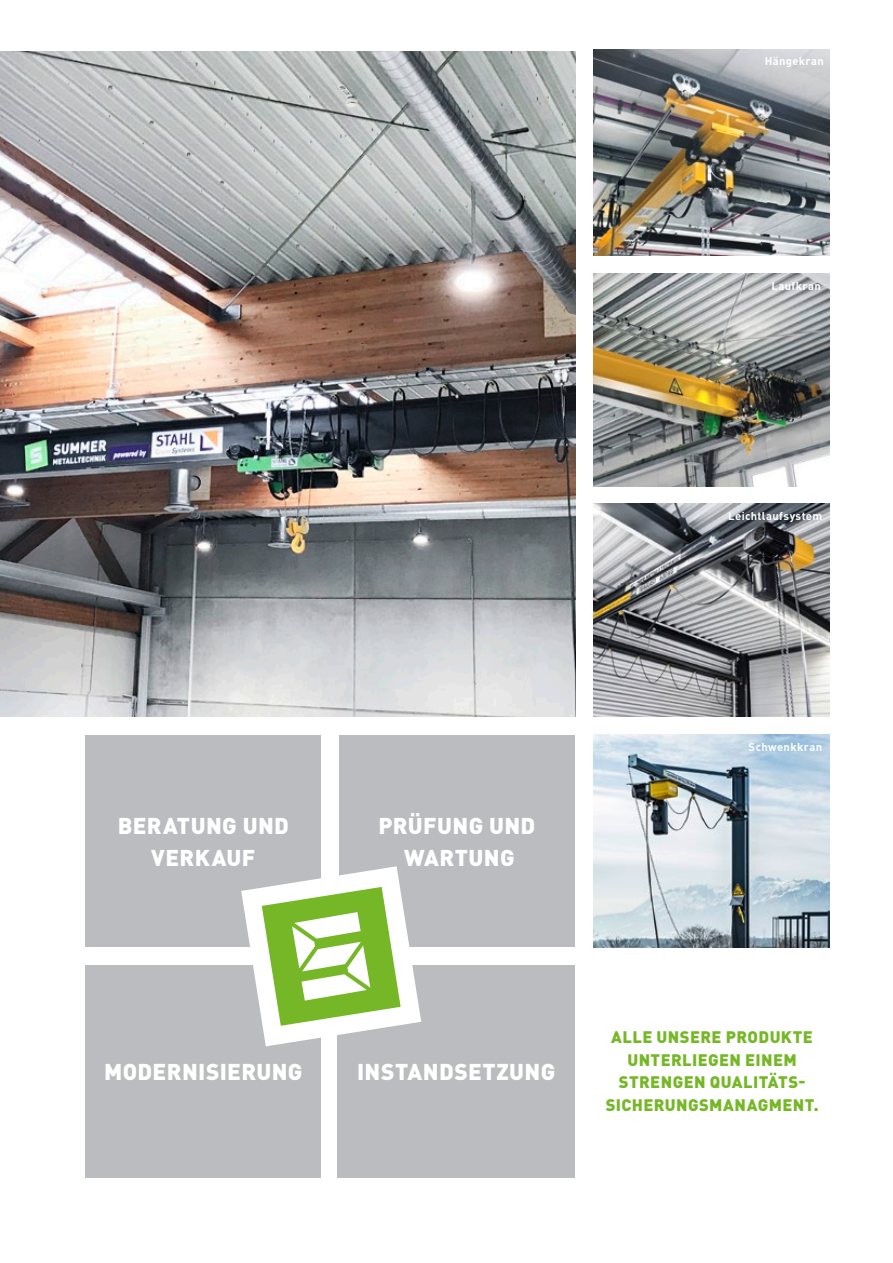
<style>
.page{position:relative;width:893px;height:1263px;background:#fff}
.page>*{position:absolute;margin:0;border:0;box-sizing:border-box;transform-origin:0 0}
.t1{font:900 22.65px/32.7px "DIN Pro";letter-spacing:.015em;color:#fff;text-align:center}
.t2{font:900 16.5px/22.5px "DIN Pro";letter-spacing:.02em;color:#76b727;text-align:center}
.t3{font:700 11.25px "DIN Pro";letter-spacing:.03em;color:#fff}
</style>
<div class="page">
<img style="left:0;top:51px;width:575px;height:666px">
<img style="left:593px;top:274px;width:236px;height:212px">
<img style="left:593px;top:50px;width:236px;height:205px">
<img style="left:593px;top:734px;width:236px;height:213px">
<div style="left:86px;top:735px;width:235px;height:212px;background:#babcbf"></div>
<div style="left:86px;top:965px;width:235px;height:212px;background:#babcbf"></div>
<div style="left:337px;top:965px;width:238px;height:212px;background:#babcbf"></div>
<div style="left:339px;top:735px;width:236px;height:212px;background:#babcbf"></div>
<svg style="left:251px;top:877px;width:160px;height:159px;background:#a9d178"></svg>
<div style="left:242px;top:868px;width:178px;height:177px;border:18px solid #fff;border-radius:22px"></div>
<svg style="left:292px;top:912px;width:78px;height:88px"></svg>
<img style="left:593px;top:503px;width:236px;height:214px">
<p class="t3" style="left:765px;top:52px;width:61px">Hängekran</p>
<p class="t3" style="left:771px;top:277px;width:51px">Laufkran</p>
<p class="t3" style="left:728px;top:507px;width:96px">Leichtlaufsystem</p>
<h1 class="t1" style="left:118px;top:806px;width:173px">BERATUNG UND<br>VERKAUF</h1>
<h1 class="t1" style="left:378px;top:806px;width:158px">PRÜFUNG UND<br>WARTUNG</h1>
<p class="t3" style="left:749px;top:738px;width:75px">Schwenkkran</p>
<h1 class="t1" style="left:104px;top:1052px;width:200px">MODERNISIERUNG</h1>
<h1 class="t1" style="left:357px;top:1052px;width:200px">INSTANDSETZUNG</h1>
<p class="t2" style="left:606px;top:1024px;width:214px">ALLE UNSERE PRODUKTE<br>UNTERLIEGEN EINEM<br>STRENGEN QUALITÄTS-<br>SICHERUNGSMANAGMENT.</p>
</div>
